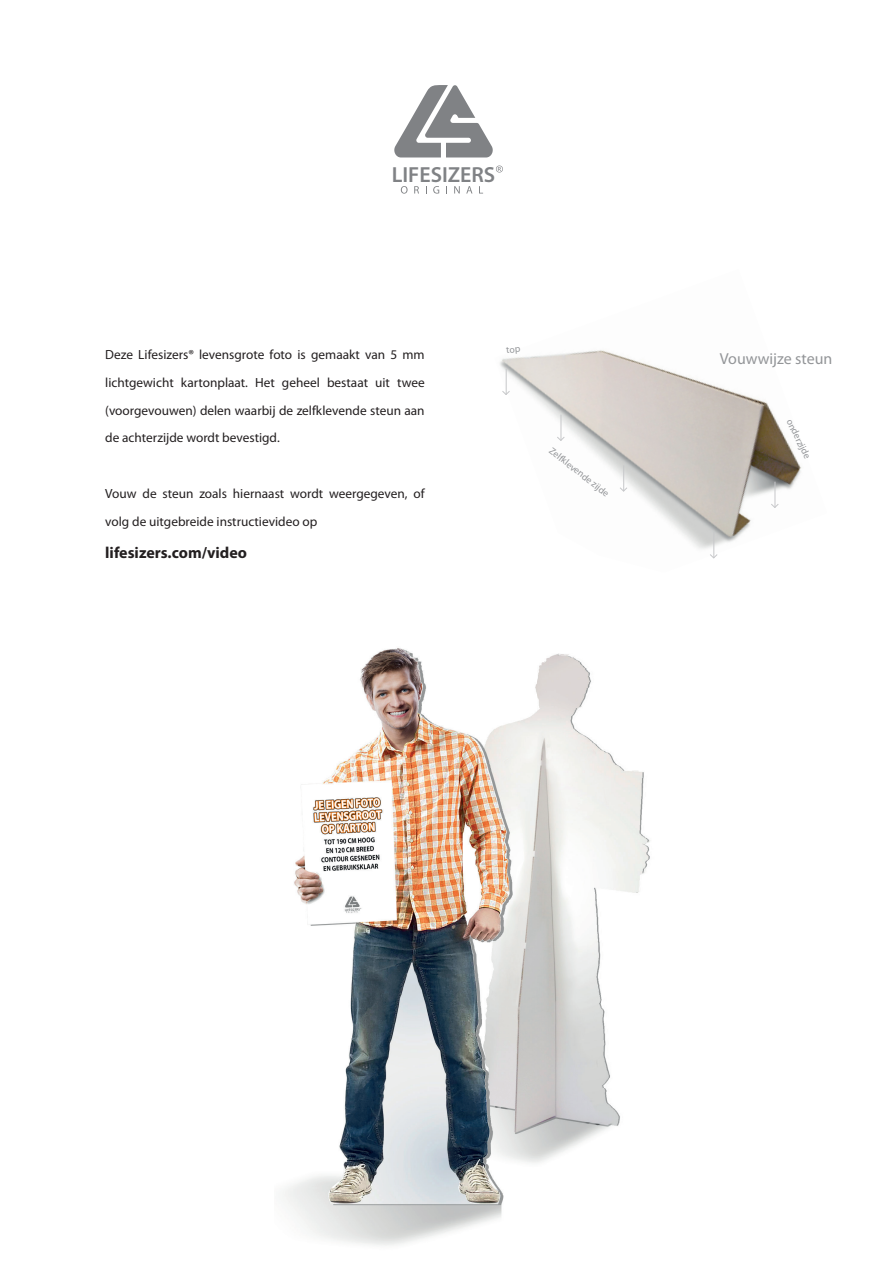
<style>
.page{position:relative;width:893px;height:1263px;background:#fff}
.page>*{position:absolute;margin:0;border:0;box-sizing:border-box;transform-origin:0 0}
.t1{font:600 21.9px "Myriad Pro";color:#808285}
.t2{font:700 15.9px "Myriad Pro";color:#231f20}
.t3{font:15.9px "Myriad Pro";color:#939598}
.t4{font:13.35px/27.9px "Myriad Pro";color:#231f20;text-align:justify}
.t5{font:9.6px "Myriad Pro";color:#939598}
</style>
<div class="page">
<svg style="left:394px;top:85px;width:99px;height:72px"></svg>
<svg style="left:496px;top:166px;width:7px;height:7px"></svg>
<svg style="left:401px;top:186px;width:7px;height:8px"></svg>
<svg style="left:414px;top:186px;width:5px;height:7px"></svg>
<svg style="left:433px;top:186px;width:6px;height:8px"></svg>
<svg style="left:454px;top:186px;width:6px;height:7px"></svg>
<svg style="left:466px;top:186px;width:6px;height:7px"></svg>
<img style="left:500px;top:350px;width:301px;height:199px">
<svg style="left:501px;top:369px;width:10px;height:27px"></svg>
<svg style="left:556px;top:415px;width:10px;height:27px"></svg>
<svg style="left:619px;top:465px;width:9px;height:28px"></svg>
<svg style="left:709px;top:532px;width:9px;height:27px"></svg>
<svg style="left:770px;top:482px;width:10px;height:27px"></svg>
<img style="left:283px;top:648px;width:367px;height:598px">
<svg style="left:506px;top:350px;width:14px;height:4px"></svg>
<h1 class="t1" style="left:392px;top:161px;width:105px">LIFESIZERS</h1>
<p class="t4" style="left:105px;top:340px;width:321px">Deze Lifesizers® levensgrote foto is gemaakt van 5 mm lichtgewicht kartonplaat. Het geheel bestaat uit twee (voorgevouwen) delen waarbij de zelfklevende steun aan de achterzijde wordt bevestigd.</p>
<p class="t4" style="left:105px;top:480px;width:321px">Vouw de steun zoals hiernaast wordt weergegeven, of volg de uitgebreide instructievideo op</p>
<p class="t2" style="left:105px;top:542px;width:143px">lifesizers.com/video</p>
<p class="t5" style="left:554px;top:445px;width:74px;rotate:38deg">Zelfklevende zijde</p>
<p class="t3" style="left:720px;top:349px;width:114px">Vouwwijze steun</p>
<p class="t5" style="left:794px;top:417px;width:45px;rotate:64deg">onderzijde</p>
</div>
